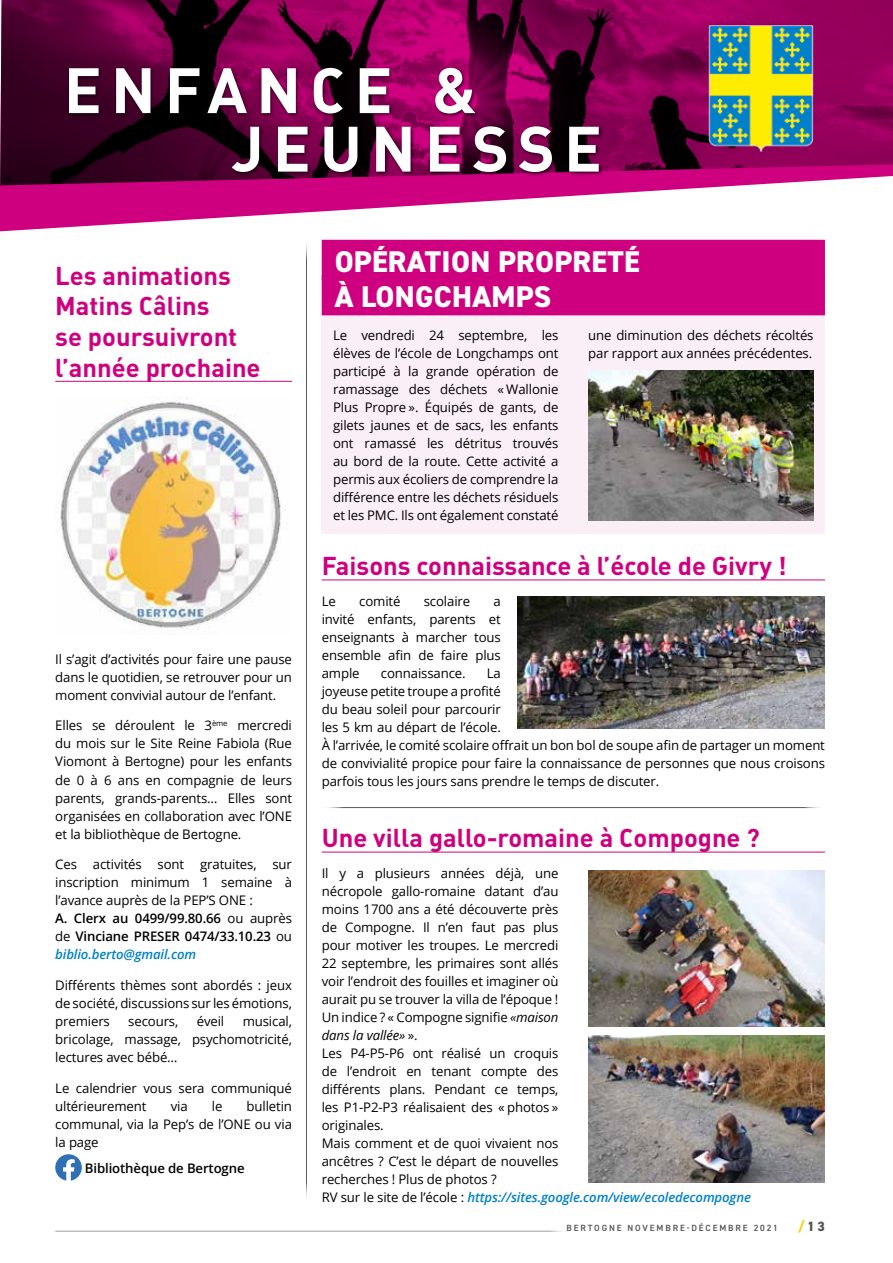
<style>
.page{position:relative;width:893px;height:1263px;background:#fff}
.page>*{position:absolute;margin:0;border:0;box-sizing:border-box;transform-origin:0 0}
.t1{font:700 63px/58.5px "DIN";letter-spacing:.145em;color:#fff}
.t2{font:800 30px/35px "DIN2014";letter-spacing:.01em;color:#fff}
.t3{font:700 25.5px/30.6px "DIN";color:#cf007f}
.t4{font:800 13.5px "DIN2014";color:#545352}
.t5{font:13.2px/18px "Open Sans";letter-spacing:-.01em;color:#000;text-align:justify}
.t6{font:600 13.2px "Open Sans";letter-spacing:-.01em;color:#000}
.t7{font:600 9px "DIN2014";letter-spacing:.21em;color:#545352}
.s1{font-weight:600}
.s2{font-weight:600;font-style:italic;color:#0081c9}
.s3{font-style:italic}
.s4{color:#ffca00}
</style>
<div class="page">
<div style="left:322px;top:240px;width:503px;height:294px;background:#fbeff7"></div>
<img style="left:0;top:0;width:893px;height:164px">
<svg style="left:0;top:164px;width:893px;height:67px;fill:#cf007f"></svg>
<div style="left:67px;top:66px;width:536px;height:111px;background:#000;opacity:.75"></div>
<img style="left:709px;top:14px;width:104px;height:148px">
<hr style="left:55px;top:1231px;width:516px;height:1px;background:#545352">
<div style="left:322px;top:240px;width:503px;height:40px;background:#cf007f"></div>
<div style="left:322px;top:275px;width:503px;height:40px;background:#cf007f"></div>
<hr style="left:306px;top:238px;width:1px;height:965px;background:#545352">
<hr style="left:55px;top:381px;width:237px;height:1px;background:#cf007f">
<svg style="left:55px;top:1154px;width:27px;height:27px"></svg>
<img style="left:58px;top:398px;width:225px;height:230px">
<img style="left:588px;top:370px;width:226px;height:151px">
<img style="left:588px;top:870px;width:237px;height:156px">
<img style="left:588px;top:1035px;width:237px;height:147px">
<hr style="left:322px;top:579px;width:503px;height:1px;background:#cf007f">
<hr style="left:322px;top:807px;width:503px;height:1px;background:#545352">
<img style="left:518px;top:596px;width:307px;height:132px">
<hr style="left:322px;top:852px;width:503px;height:1px;background:#cf007f">
<h1 class="t1" style="left:232px;top:58px;width:372px;text-indent:-168px">ENFANCE &amp;<br>JEUNESSE</h1>
<h3 class="t3" style="left:55px;top:259px;width:207px">Les animations<br>Matins Câlins<br>se poursuivront l’année prochaine</h3>
<p class="t5" style="left:55px;top:649px;width:238px">Il s’agit d’activités pour faire une pause dans le quotidien, se retrouver pour un moment convivial autour de l’enfant.</p>
<p class="t5" style="left:55px;top:716px;width:238px">Elles se déroulent le 3<sup>ème</sup> mercredi du mois sur le Site Reine Fabiola (Rue Viomont à Bertogne) pour les enfants de 0 à 6 ans en compagnie de leurs parents, grands-parents… Elles sont organisées en collaboration avec l’ONE et la bibliothèque de Bertogne.</p>
<p class="t5" style="left:55px;top:855px;width:238px;text-align:left">Ces activités sont gratuites, sur inscription minimum 1 semaine à l’avance auprès de la PEP’S ONE :<br><span class="s1">A. Clerx au 0499/99.80.66</span> ou auprès de <span class="s1">Vinciane PRESER 0474/33.10.23</span> ou <span class="s2">biblio.berto@gmail.com</span></p>
<p class="t5" style="left:55px;top:976px;width:238px">Différents thèmes sont abordés : jeux de société, discussions sur les émotions, premiers</p>
<p class="t5" style="left:128px;top:1012px;width:52px">secours,</p>
<p class="t5" style="left:197px;top:1012px;width:29px">éveil</p>
<p class="t5" style="left:55px;top:1012px;width:238px;text-indent:187px">musical, bricolage, massage, psychomotricité, lectures avec bébé…</p>
<p class="t5" style="left:55px;top:1079px;width:238px">Le calendrier vous sera communiqué ultérieurement</p>
<p class="t5" style="left:55px;top:1097px;width:238px;text-indent:191px">bulletin communal, via la Pep’s de l’ONE ou via la page</p>
<p class="t6" style="left:85px;top:1159px;width:161px">Bibliothèque de Bertogne</p>
<p class="t5" style="left:171px;top:1097px;width:19px">via</p>
<p class="t5" style="left:212px;top:1097px;width:12px">le</p>
<h2 class="t2" style="left:335px;top:244px;width:307px">OPÉRATION PROPRETÉ<br>À LONGCHAMPS</h2>
<p class="t5" style="left:333px;top:325px;width:227px">Le vendredi 24 septembre, les élèves de l’école de Longchamps ont participé à la grande opération de ramassage des déchets « Wallonie Plus Propre ». Équipés de gants, de gilets jaunes et de sacs, les enfants ont ramassé les détritus trouvés au bord de la route. Cette activité a permis aux écoliers de comprendre la différence entre les déchets résiduels et les PMC. Ils ont également constaté</p>
<p class="t5" style="left:588px;top:326px;width:227px">une diminution des déchets récoltés par rapport aux années précédentes.</p>
<h3 class="t3" style="left:322px;top:550px;width:466px">Faisons connaissance à l’école de Givry !</h3>
<p class="t5" style="left:322px;top:592px;width:16px">Le</p>
<p class="t5" style="left:359px;top:592px;width:43px">comité</p>
<p class="t5" style="left:424px;top:592px;width:48px">scolaire</p>
<p class="t5" style="left:322px;top:592px;width:181px;text-indent:172px">a invité enfants, parents et enseignants à marcher tous ensemble afin de faire plus ample</p>
<p class="t5" style="left:381px;top:664px;width:86px">connaissance.</p>
<p class="t5" style="left:322px;top:664px;width:505px;text-align:left;text-indent:165px">La<br>joyeuse petite troupe a profité<br>du beau soleil pour parcourir<br>les 5 km au départ de l’école.<br>À l’arrivée, le comité scolaire offrait un bon bol de soupe afin de partager un moment de convivialité propice pour faire la connaissance de personnes que nous croisons parfois tous les jours sans prendre le temps de discuter.</p>
<h3 class="t3" style="left:322px;top:822px;width:440px">Une villa gallo-romaine à Compogne ?</h3>
<p class="t5" style="left:322px;top:864px;width:431px;text-align:left">Il y a plusieurs années déjà, une<br>nécropole gallo-romaine datant d’au<br>moins 1700 ans a été découverte près<br>de Compogne. Il n’en faut pas plus<br>pour motiver les troupes. Le mercredi<br>22 septembre, les primaires sont allés<br>voir l’endroit des fouilles et imaginer où<br>aurait pu se trouver la villa de l’époque !<br>Un indice ? « Compogne signifie <span class="s3">«maison<br>dans la vallée»</span> ».<br>Les P4-P5-P6 ont réalisé un croquis<br>de l’endroit en tenant compte des<br>différents plans. Pendant ce temps,<br>les P1-P2-P3 réalisaient des « photos »<br>originales.<br>Mais comment et de quoi vivaient nos<br>ancêtres ? C’est le départ de nouvelles<br>recherches ! Plus de photos ?<br>RV sur le site de l’école : <span class="s2">https://sites.google.com/view/ecoledecompogne</span></p>
<p class="t7" style="left:566px;top:1222px;width:213px">BERTOGNE NOVEMBRE-DÉCEMBRE 2021</p>
<p class="t4" style="left:798px;top:1217px;width:29px"><span class="s4">/</span>13</p>
</div>
